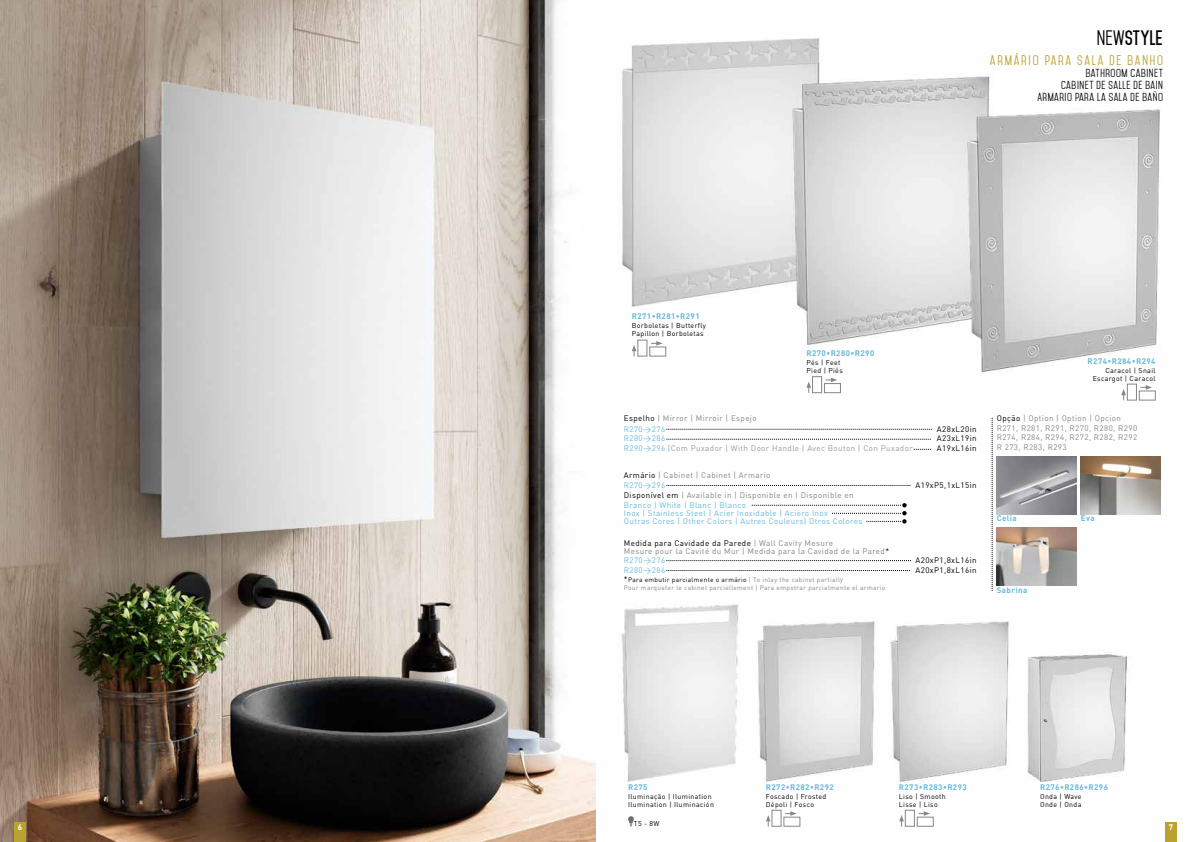
<style>
.page{position:relative;width:1191px;height:842px;background:#fff}
.page>*{position:absolute;margin:0;border:0;box-sizing:border-box;transform-origin:0 0}
.t1{font:700 18px "Mohave";color:#000}
.t2{font:12px "Mohave";letter-spacing:.15em;color:#baa230}
.t3{font:10px/12px "Mohave";letter-spacing:.05em;color:#000;text-align:right}
.t4{font:8px/9.6px "DIN";letter-spacing:.05em;color:#868786}
.t5{font:8px/8.1px "DIN";letter-spacing:.05em;color:#68bbd9}
.t6{font:700 8px "DIN";letter-spacing:.05em;color:#68bbd9}
.t7{font:8px/9.6px "DIN";letter-spacing:.05em;color:#9c9c9d}
.t8{font:8px/9.6px "DIN";letter-spacing:.05em;color:#000}
.t9{font:700 8px "DIN";color:#fff}
.t10{font:7px/8px "DIN";letter-spacing:.05em;color:#000}
.t11{font:6.5px/7.8px "DIN";letter-spacing:.05em;color:#868786}
.s1{font-weight:400}
.s2{color:#000}
.s3{color:#68bbd9}
.s4{font-size:8px;color:#000}
</style>
<div class="page">
<img style="left:0;top:0;width:1177px;height:842px">
<svg style="left:666px;top:560px;width:245px;height:1px"></svg>
<svg style="left:666px;top:570px;width:244px;height:1px"></svg>
<svg style="left:666px;top:429px;width:266px;height:1px"></svg>
<svg style="left:666px;top:439px;width:264px;height:1px"></svg>
<svg style="left:666px;top:485px;width:244px;height:1px"></svg>
<svg style="left:751px;top:503px;width:155px;height:21px"></svg>
<div style="left:1139px;top:391px;width:16px;height:9px;border:1px solid #868786"></div>
<div style="left:1127px;top:384px;width:9px;height:16px;border:1px solid #868786"></div>
<svg style="left:1140px;top:385px;width:12px;height:5px"></svg>
<svg style="left:1121px;top:389px;width:4px;height:11px"></svg>
<div style="left:824px;top:383px;width:16px;height:10px;border:1px solid #868786"></div>
<div style="left:812px;top:376px;width:10px;height:17px;border:1px solid #868786"></div>
<svg style="left:825px;top:378px;width:12px;height:4px"></svg>
<svg style="left:806px;top:381px;width:5px;height:12px"></svg>
<div style="left:783px;top:817px;width:17px;height:9px;border:1px solid #868786"></div>
<div style="left:771px;top:810px;width:10px;height:16px;border:1px solid #868786"></div>
<svg style="left:785px;top:811px;width:11px;height:5px"></svg>
<svg style="left:766px;top:815px;width:4px;height:11px"></svg>
<div style="left:917px;top:817px;width:16px;height:9px;border:1px solid #868786"></div>
<div style="left:905px;top:810px;width:9px;height:16px;border:1px solid #868786"></div>
<svg style="left:918px;top:811px;width:12px;height:5px"></svg>
<svg style="left:899px;top:815px;width:5px;height:11px"></svg>
<div style="left:649px;top:347px;width:17px;height:9px;border:1px solid #868786"></div>
<div style="left:637px;top:340px;width:10px;height:16px;border:1px solid #868786"></div>
<svg style="left:651px;top:341px;width:11px;height:5px"></svg>
<svg style="left:632px;top:345px;width:4px;height:11px"></svg>
<img style="left:996px;top:456px;width:80px;height:58px">
<img style="left:996px;top:528px;width:80px;height:58px">
<img style="left:1081px;top:456px;width:79px;height:58px">
<svg style="left:992px;top:418px;width:1px;height:173px"></svg>
<svg style="left:628px;top:816px;width:6px;height:11px"></svg>
<svg style="left:913px;top:449px;width:17px;height:1px"></svg>
<div style="left:1165px;top:822px;width:11px;height:20px;background:#baa230"></div>
<div style="left:14px;top:822px;width:12px;height:20px;background:#baa230"></div>
<h1 class="t1" style="left:1096px;top:26px;width:67px"><span class="s1">NEW</span>STYLE</h1>
<h2 class="t2" style="left:989px;top:53px;width:175px">ARMÁRIO PARA SALA DE BANHO</h2>
<p class="t3" style="left:1037px;top:67px;width:127px">BATHROOM CABINET<br>CABINET DE SALLE DE BAIN<br>ARMARIO PARA LA SALA DE BAÑO</p>
<p class="t6" style="left:632px;top:311px;width:69px">R271•R281•R291</p>
<p class="t10" style="left:632px;top:321px;width:76px">Borboletas | Butterfly<br>Papillon | Borboletas</p>
<p class="t4" style="left:624px;top:413px;width:134px"><span class="s2">Espelho</span> | Mirror | Mirroir | Espejo</p>
<p class="t6" style="left:806px;top:348px;width:69px">R270•R280•R290</p>
<p class="t10" style="left:806px;top:358px;width:38px">Pés | Feet<br>Pied | Piés</p>
<p class="t7" style="left:624px;top:424px;width:290px"><span class="s3">R270&gt;276<br>R280&gt;286<br>R290&gt;296</span> (Com Puxador | With Door Handle | Avec Bouton | Con Puxador</p>
<p class="t8" style="left:937px;top:424px;width:41px;text-align:justify">A28xL20in A23xL19in A19xL16in</p>
<p class="t4" style="left:624px;top:470px;width:148px"><span class="s2">Armário</span> | Cabinet | Cabinet | Armario</p>
<p class="t4" style="left:624px;top:490px;width:231px"><span class="s2">Disponível em</span> | Available in | Disponible en | Disponible en</p>
<p class="t5" style="left:624px;top:481px;width:43px">R270&gt;296</p>
<p class="t5" style="left:624px;top:501px;width:240px">Branco | White | Blanc | Blanco<br>Inox | Stainless Steel | Acier Inoxidable | Aciero Inox<br>Outras Cores | Other Colors | Autres Couleurs| Otros Colores</p>
<p class="t4" style="left:624px;top:539px;width:267px;line-height:8px"><span class="s2">Medida para Cavidade da Parede</span> | Wall Cavity Mesure<br>Mesure pour la Cavité du Mur | Medida para la Cavidad de la Pared<span class="s2">*</span></p>
<p class="t5" style="left:624px;top:555px;width:43px;line-height:9.6px">R270&gt;276<br>R280&gt;286</p>
<p class="t11" style="left:624px;top:576px;width:263px"><span class="s4">*</span><span class="s2">Para embutir parcialmente o armário</span> | To inlay the cabinet partially<br>Pour marqueter le cabinet parciellement | Para empotrar parcialmente el armario</p>
<p class="t8" style="left:915px;top:480px;width:63px">A19xP5,1xL15in</p>
<p class="t8" style="left:915px;top:555px;width:63px">A20xP1,8xL16in<br>A20xP1,8xL16in</p>
<p class="t6" style="left:1087px;top:356px;width:69px">R274•R284•R294</p>
<p class="t10" style="left:1092px;top:366px;width:64px;text-align:right">Caracol | Snail<br>Escargot | Caracol</p>
<p class="t4" style="left:996px;top:413px;width:142px"><span class="s2">Opção</span> | Option | Option | Opcion<br>R271, R281, R291, R270, R280, R290<br>R274, R284, R294, R272, R282, R292<br>R 273, R283, R293</p>
<p class="t6" style="left:996px;top:513px;width:22px">Celia</p>
<p class="t6" style="left:1081px;top:513px;width:15px">Eva</p>
<p class="t6" style="left:996px;top:584px;width:32px">Sabrina</p>
<p class="t6" style="left:628px;top:782px;width:21px">R275</p>
<p class="t6" style="left:766px;top:782px;width:69px">R272•R282•R292</p>
<p class="t6" style="left:899px;top:782px;width:69px">R273•R283•R293</p>
<p class="t6" style="left:1040px;top:782px;width:69px">R276•R286•R296</p>
<p class="t10" style="left:628px;top:792px;width:87px">Iluminação | Ilumination<br>Ilumination | Iluminación</p>
<p class="t10" style="left:766px;top:792px;width:62px">Foscado | Frosted<br>Dépoli | Fosco</p>
<p class="t10" style="left:899px;top:792px;width:48px">Liso | Smooth<br>Lisse | Liso</p>
<p class="t10" style="left:1040px;top:792px;width:43px">Onda | Wave<br>Onde | Onda</p>
<p class="t10" style="left:634px;top:819px;width:27px">T5 - 8W</p>
<p class="t9" style="left:18px;top:822px;width:6px">6</p>
<p class="t9" style="left:1168px;top:822px;width:6px">7</p>
</div>
